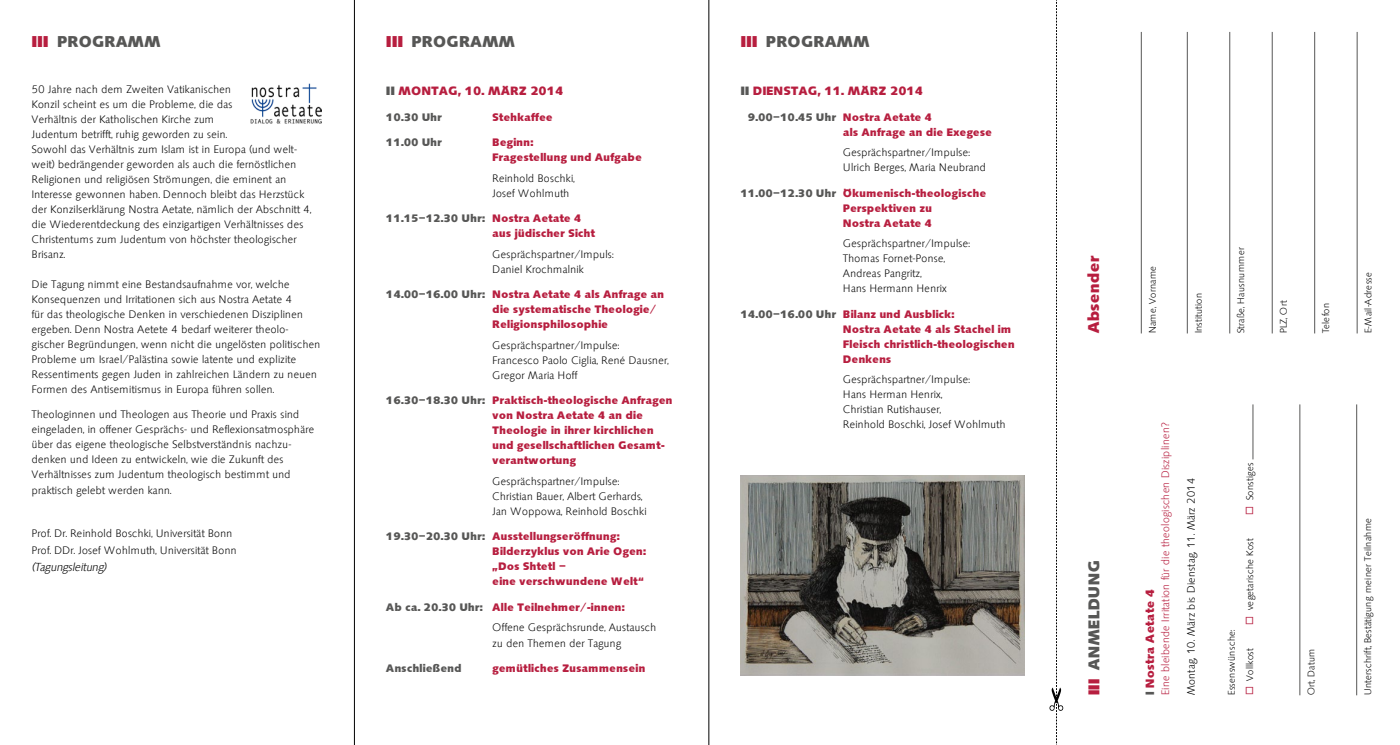
<style>
.page{position:relative;width:1400px;height:745px;background:#fff}
.page>*{position:absolute;margin:0;border:0;box-sizing:border-box;transform-origin:0 0}
.t1{font:700 16.25px "Saxony";color:#575756}
.t2{font:700 16.25px "Saxony";color:#b71e3f}
.t3{font:700 12.5px "Saxony";color:#b71e3f}
.t4{font:300 11.25px/15px "Saxony";color:#000}
.t5{font:700 11.25px/15px "Saxony";color:#b71e3f}
.t6{font:300 11.25px "Saxony";color:#b71e3f}
.t7{font:700 11.25px "Saxony";color:#575756}
.t8{font:italic 300 11.25px "Saxony";color:#000}
.t9{font:300 10px "Saxony";color:#000}
.s1{font-weight:800;color:#b71e3f}
.s2{font-weight:800;color:#575756}
.s3{color:#575756}
.s4{font-weight:700;color:#575756}
.s5{font-weight:700;color:#b71e3f}
.s6{color:#b71e3f}
</style>
<div class="page">
<hr style="left:1141px;top:32px;width:1px;height:301px;background:#575756">
<hr style="left:1187px;top:32px;width:1px;height:301px;background:#575756">
<hr style="left:1229px;top:32px;width:1px;height:301px;background:#575756">
<hr style="left:1272px;top:32px;width:1px;height:301px;background:#575756">
<hr style="left:1314px;top:32px;width:1px;height:301px;background:#575756">
<hr style="left:1356px;top:32px;width:1px;height:301px;background:#575756">
<hr style="left:1252px;top:404px;width:1px;height:55px;background:#575756">
<hr style="left:1299px;top:404px;width:1px;height:290px;background:#575756">
<hr style="left:1356px;top:404px;width:1px;height:290px;background:#575756">
<svg style="left:1049px;top:0;width:14px;height:744px"></svg>
<img style="left:250px;top:83px;width:72px;height:40px">
<img style="left:741px;top:475px;width:283px;height:200px">
<hr style="left:354px;top:0;width:1px;height:744px;background:#000">
<hr style="left:708px;top:0;width:1px;height:744px;background:#000">
<h1 class="t1" style="left:32px;top:32px;width:131px"><span class="s1">III</span> programm</h1>
<h1 class="t1" style="left:386px;top:32px;width:131px"><span class="s1">III</span> programm</h1>
<h1 class="t1" style="left:741px;top:32px;width:131px"><span class="s1">III</span> programm</h1>
<p class="t4" style="left:32px;top:82px;width:281px">50 Jahre nach dem Zweiten Vatikanischen<br>Konzil scheint es um die Probleme, die das<br>Verhältnis der Katholischen Kirche zum<br>Judentum betrifft, ruhig geworden zu sein.<br>Sowohl das Verhältnis zum Islam ist in Europa (und welt&shy;weit) bedrängender geworden als auch die fernöstlichen Religionen und religiösen Strömungen, die eminent an Interesse gewonnen haben. Dennoch bleibt das Herzstück der Konzilserklärung Nostra Aetate, nämlich der Abschnitt 4, die Wiederentdeckung des einzigartigen Verhältnisses des Christentums zum Judentum von höchster theologischer Brisanz.</p>
<p class="t4" style="left:32px;top:276px;width:290px">Die Tagung nimmt eine Bestandsaufnahme vor, welche Konsequenzen und Irritationen sich aus Nostra Aetate 4<br>für das theologische Denken in verschiedenen Disziplinen ergeben. Denn Nostra Aetete 4 bedarf weiterer theolo&shy;gischer Begründungen, wenn nicht die ungelösten politischen Probleme um Israel/Palästina sowie latente und explizite Ressentiments gegen Juden in zahlreichen Ländern zu neuen Formen des Antisemitismus in Europa führen sollen.</p>
<p class="t4" style="left:32px;top:407px;width:284px">Theologinnen und Theologen aus Theorie und Praxis sind eingeladen, in offener Gesprächs- und Reflexionsatmosphäre über das eigene theologische Selbstverständnis nachzu&shy;denken und Ideen zu entwickeln, wie die Zukunft des Verhältnisses zum Judentum theologisch bestimmt und praktisch gelebt werden kann.</p>
<p class="t4" style="left:32px;top:524px;width:206px;line-height:16.8px">Prof. Dr. Reinhold Boschki, Universität Bonn<br>Prof. DDr. Josef Wohlmuth, Universität Bonn</p>
<p class="t8" style="left:32px;top:559px;width:76px">(Tagungsleitung)</p>
<p class="t3" style="left:386px;top:84px;width:179px"><span class="s2">II</span> Montag, 10. märz 2014</p>
<p class="t7" style="left:386px;top:110px;width:57px">10.30 Uhr</p>
<p class="t5" style="left:492px;top:109px;width:62px">Stehkaffee</p>
<p class="t7" style="left:386px;top:136px;width:57px">11.00 Uhr</p>
<p class="t5" style="left:492px;top:135px;width:151px">Beginn:<br>Fragestellung und Aufgabe</p>
<p class="t4" style="left:492px;top:170px;width:84px">Reinhold Boschki,<br>Josef Wohlmuth</p>
<p class="t5" style="left:492px;top:211px;width:104px;text-indent:-106px"><span class="s3">11.15–12.30 Uhr:</span> Nostra Aetate 4 aus jüdischer Sicht</p>
<p class="t4" style="left:492px;top:246px;width:123px">Gesprächspartner/Impuls:<br>Daniel Krochmalnik</p>
<p class="t5" style="left:492px;top:287px;width:173px;text-indent:-106px"><span class="s3">14.00–16.00 Uhr:</span> Nostra Aetate 4 als Anfrage an die systematische Theologie/<br>Religionsphilosophie</p>
<p class="t4" style="left:492px;top:337px;width:178px">Gesprächspartner/Impulse:<br>Francesco Paolo Ciglia, René Dausner,<br>Gregor Maria Hoff</p>
<p class="t5" style="left:492px;top:393px;width:182px;text-indent:-106px"><span class="s3">16.30–18.30 Uhr:</span> Praktisch-theologische Anfragen von Nostra Aetate 4 an die<br>Theologie in ihrer kirchlichen und gesellschaftlichen Gesamt&shy;verantwortung</p>
<p class="t4" style="left:492px;top:473px;width:156px">Gesprächspartner/Impulse:<br>Christian Bauer, Albert Gerhards,<br>Jan Woppowa, Reinhold Boschki</p>
<p class="t5" style="left:492px;top:529px;width:155px;text-indent:-106px"><span class="s3">19.30–20.30 Uhr:</span> Ausstellungseröffnung:<br>Bilderzyklus von Arie Ogen: „Dos Shtetl –<br>eine verschwundene Welt“</p>
<p class="t4" style="left:492px;top:597px;width:165px;line-height:20.4px;text-indent:-106px"><span class="s4">Ab ca. 20.30 Uhr:</span> <span class="s5">Alle Teilnehmer/-innen:<br></span>Offene Gesprächsrunde, Austausch</p>
<p class="t4" style="left:492px;top:635px;width:130px">zu den Themen der Tagung</p>
<p class="t7" style="left:386px;top:661px;width:77px">Anschließend</p>
<p class="t5" style="left:492px;top:660px;width:155px">gemütliches Zusammensein</p>
<p class="t3" style="left:741px;top:84px;width:30px"><span class="s2">II</span> Diens</p>
<p class="t3" style="left:791px;top:84px;width:133px">tag, 11. März 2014</p>
<p class="t5" style="left:843px;top:109px;width:150px;text-indent:-95px"><span class="s3">9.00–10.45 Uhr</span> Nostra Aetate 4<br>als Anfrage an die Exegese</p>
<p class="t4" style="left:843px;top:145px;width:145px">Gesprächspartner/Impulse:<br>Ulrich Berges, Maria Neubrand</p>
<p class="t5" style="left:843px;top:185px;width:145px;text-indent:-102px"><span class="s3">11.00–12.30 Uhr</span> Ökumenisch-theologische -Perspektiven zu<br>Nostra Aetate 4</p>
<p class="t4" style="left:843px;top:236px;width:128px">Gesprächspartner/Impulse:<br>Thomas Fornet-Ponse,<br>Andreas Pangritz,<br>Hans Hermann Henrix</p>
<p class="t5" style="left:843px;top:306px;width:173px;text-indent:-102px"><span class="s3">14.00–16.00 Uhr</span> Bilanz und Ausblick:<br>Nostra Aetate 4 als Stachel im<br>Fleisch christlich-theologischen<br>Denkens</p>
<p class="t4" style="left:843px;top:371px;width:164px">Gesprächspartner/Impulse:<br>Hans Herman Henrix,<br>Christian Rutishauser,<br>Reinhold Boschki, Josef Wohlmuth</p>
<h1 class="t2" style="left:1084px;top:333px;width:79px;rotate:-90deg">Absender</h1>
<p class="t9" style="left:1147px;top:333px;width:69px;rotate:-90deg">Name, Vorname</p>
<p class="t9" style="left:1193px;top:333px;width:42px;rotate:-90deg">Institution</p>
<p class="t9" style="left:1235px;top:333px;width:88px;rotate:-90deg">Straße, Hausnummer</p>
<p class="t9" style="left:1278px;top:333px;width:34px;rotate:-90deg">PLZ, Ort</p>
<p class="t9" style="left:1320px;top:333px;width:32px;rotate:-90deg">Telefon</p>
<p class="t9" style="left:1362px;top:333px;width:63px;rotate:-90deg">E-Mail-Adresse</p>
<h1 class="t1" style="left:1085px;top:694px;width:137px;rotate:-90deg"><span class="s1">III</span> ANmeldung</h1>
<p class="t6" style="left:1159px;top:694px;width:274px;rotate:-90deg">Eine bleibende Irritation für die theologischen Disziplinen?</p>
<p class="t3" style="left:1143px;top:694px;width:108px;rotate:-90deg"><span class="s3">I</span> Nostra Aetate 4</p>
<p class="t4" style="left:1183px;top:694px;width:219px;rotate:-90deg">Montag, 10. März bis Dienstag, 11. März 2014</p>
<p class="t9" style="left:1226px;top:694px;width:67px;rotate:-90deg">Essenswünsche:</p>
<p class="t9" style="left:1244px;top:514px;width:54px;rotate:-90deg"><span class="s6">◻</span> Sonstiges</p>
<p class="t9" style="left:1244px;top:624px;width:88px;rotate:-90deg"><span class="s6">◻</span> vegetarische Kost</p>
<p class="t9" style="left:1244px;top:694px;width:49px;rotate:-90deg"><span class="s6">◻</span> Vollkost</p>
<p class="t9" style="left:1305px;top:694px;width:48px;rotate:-90deg">Ort, Datum</p>
<p class="t9" style="left:1362px;top:694px;width:179px;rotate:-90deg">Unterschrift, Bestätigung meiner Teilnahme</p>
</div>
